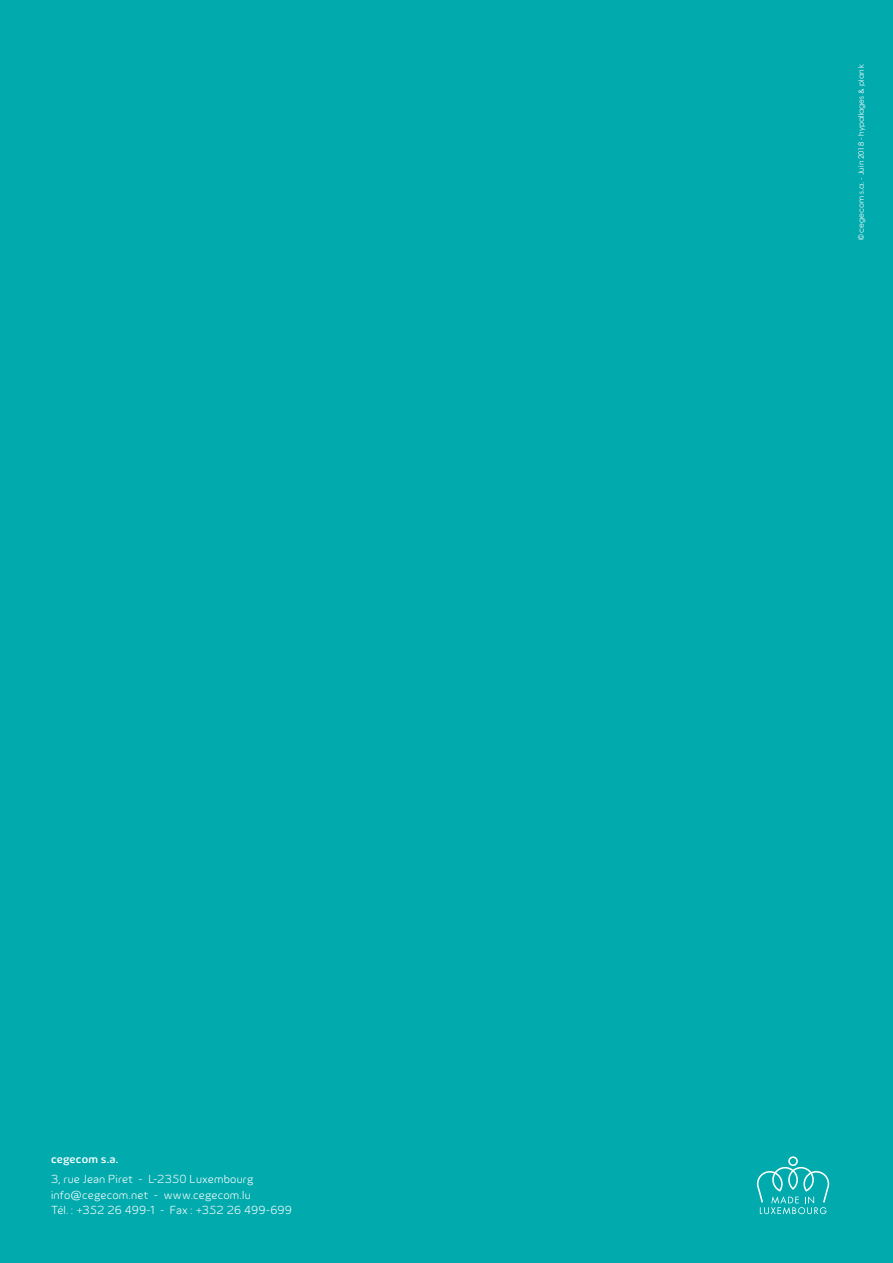
<style>
.page{position:relative;width:893px;height:1263px;background:#00aaad}
.page>*{position:absolute;margin:0;border:0;box-sizing:border-box;transform-origin:0 0}
.t1{font:300 12px "Innogy";letter-spacing:.015em;color:#fff}
.t2{font:500 12px "Innogy";letter-spacing:.01em;color:#fff}
.Chat_box_Headline_Re{font:7.5px "Century Gothic";color:#fff}
</style>
<div class="page">
<svg style="left:757px;top:1156px;width:72px;height:58px"></svg>
<p class="t2" style="left:51px;top:1152px;width:69px">cegecom s.a.</p>
<p class="t1" style="left:51px;top:1172px;width:204px">3, rue Jean Piret - L-2350 Luxembourg</p>
<p class="t1" style="left:51px;top:1188px;width:201px">info@cegecom.net - www.cegecom.lu</p>
<p class="t1" style="left:51px;top:1203px;width:242px">Tél. : +352 26 499-1 - Fax : +352 26 499-699</p>
<p class="Chat_box_Headline_Re" style="left:856px;top:240px;width:178px;rotate:-90deg">© cegecom s.a. - Juin 2018 - hypallages &amp; plan k</p>
</div>
